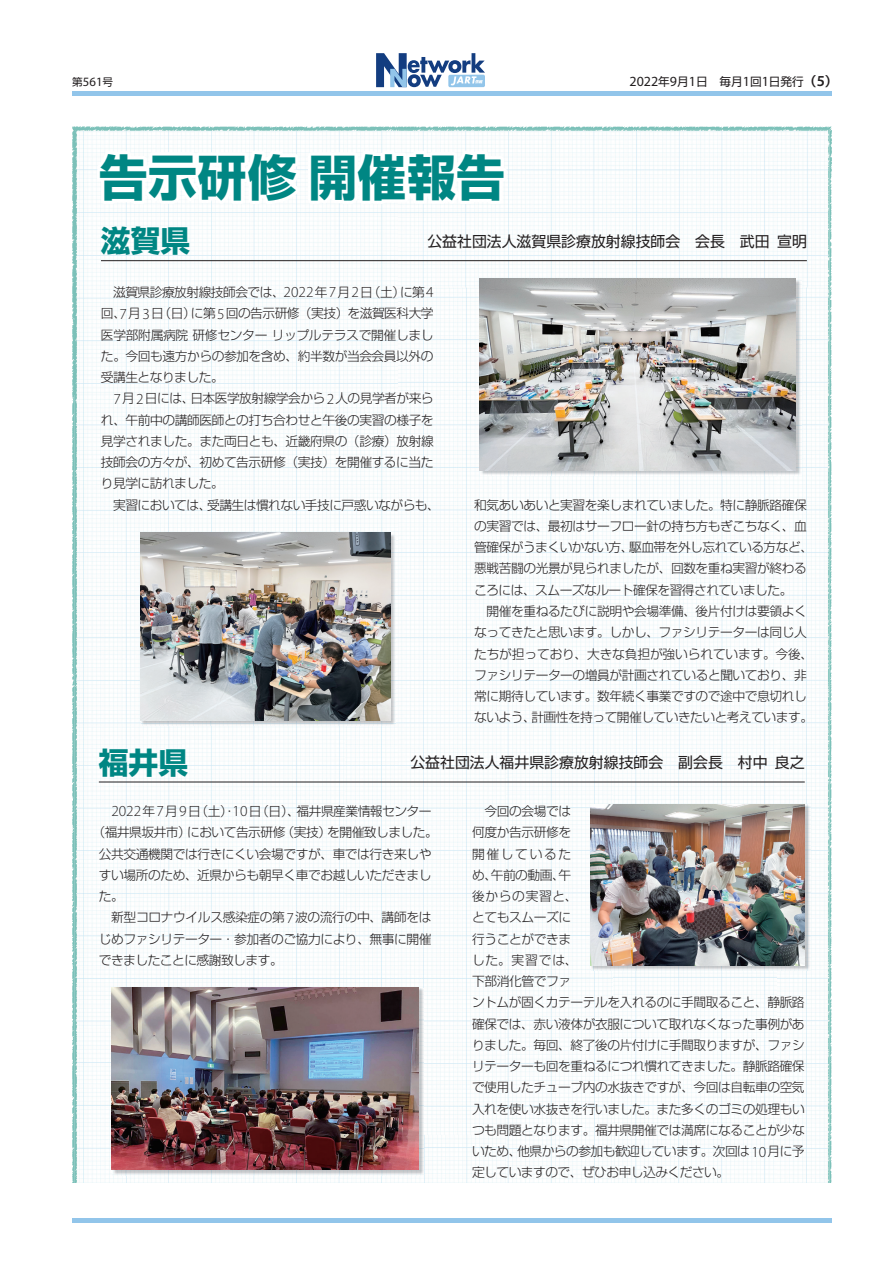
<style>
.page{position:relative;width:893px;height:1263px;background:#fff}
.page>*{position:absolute;margin:0;border:0;box-sizing:border-box;transform-origin:0 0}
.t1{font:700 48.9px "Shin Go Pr 6 N";letter-spacing:.015em;color:#008683}
.t2{font:700 29.7px "Shin Go Pr 6 N";color:#008683}
.t3{font:14.85px "Shin Go Pr 6 N";color:#231f20}
.t4{font:300 12.75px/21.3px "Shin Go Pr 6 N";letter-spacing:-.035em;color:#231f20}
.t5{font:12.75px "Myriad Pro";color:#231f20}
.t6{font:11.7px "Shin Go Pr 6 N";color:#231f20}
.s1{font-family:"Shin Go Pr 6 N";font-size:10.65px}
.s2{font-family:"Myriad Pro";font-size:14.1px}
.s3{font-family:"Shin Go Pr 6 N De";font-weight:700;font-size:12.75px}
.s4{font-family:"Myriad Pro";font-weight:600;font-size:15.3px}
.s5{font-family:"Myriad Pro";font-size:15.3px}
</style>
<div class="page">
<hr style="left:72px;top:1218px;width:759px;height:4px;background:#92c5ea">
<div style="left:72px;top:91px;width:759px;height:5px;background:#92c5ea"></div>
<svg style="left:376px;top:53px;width:109px;height:34px"></svg>
<img style="left:72px;top:126px;width:48px;height:1057px">
<img style="left:120px;top:126px;width:712px;height:46px">
<img style="left:830px;top:172px;width:2px;height:1011px">
<img style="left:75px;top:129px;width:323px;height:423px">
<img style="left:398px;top:129px;width:432px;height:158px">
<img style="left:398px;top:287px;width:108px;height:848px">
<img style="left:776px;top:287px;width:54px;height:896px">
<img style="left:506px;top:476px;width:270px;height:288px">
<img style="left:75px;top:552px;width:107px;height:477px">
<img style="left:344px;top:552px;width:54px;height:435px">
<img style="left:182px;top:725px;width:162px;height:262px">
<img style="left:506px;top:764px;width:108px;height:419px">
<img style="left:614px;top:764px;width:162px;height:40px">
<img style="left:614px;top:970px;width:162px;height:213px">
<img style="left:75px;top:1029px;width:53px;height:154px">
<img style="left:128px;top:1135px;width:378px;height:48px">
<svg style="left:90px;top:138px;width:420px;height:72px"></svg>
<hr style="left:99px;top:781px;width:706px;height:1px;background:#231f20">
<img style="left:113px;top:988px;width:311px;height:187px">
<img style="left:112px;top:987px;width:307px;height:183px">
<img style="left:591px;top:805px;width:219px;height:165px">
<img style="left:590px;top:804px;width:215px;height:161px">
<hr style="left:101px;top:260px;width:706px;height:1px;background:#231f20">
<img style="left:480px;top:280px;width:321px;height:196px">
<img style="left:480px;top:279px;width:316px;height:191px">
<img style="left:141px;top:534px;width:254px;height:191px">
<img style="left:140px;top:533px;width:250px;height:187px">
<p class="t5" style="left:72px;top:74px;width:42px"><span class="s1">第</span>561<span class="s1">号</span></p>
<p class="t6" style="left:629px;top:72px;width:210px"><span class="s2">2022</span>年<span class="s2">9</span>月<span class="s2">1</span>日　毎月<span class="s2">1</span>回<span class="s2">1</span>日発行<span class="s3">（</span><span class="s4">5</span><span class="s3">）</span></p>
<h1 class="t1" style="left:99px;top:139px;width:408px">告示研修開催報告</h1>
<h2 class="t2" style="left:101px;top:218px;width:91px">滋賀県</h2>
<p class="t3" style="left:427px;top:229px;width:381px">公益社団法人滋賀県診療放射線技師会　会長　武田宣明</p>
<p class="t4" style="left:101px;top:280px;width:334px;text-align:justify">　滋賀県診療放射線技師会では、<span class="s5">2022</span>年<span class="s5">7</span>月<span class="s5">2</span>日（土）に第<span class="s5">4</span>回、<span class="s5">7</span>月<span class="s5">3</span>日（日）に第<span class="s5">5</span>回の告示研修（実技）を滋賀医科大学医学部附属病院研修センターリップルテラスで開催しました。今回も遠方からの参加を含め、約半数が当会会員以外の受講生となりました。</p>
<p class="t4" style="left:101px;top:387px;width:340px;text-indent:12px"><span class="s5">7</span>月<span class="s5">2</span>日には、日本医学放射線学会から<span class="s5">2</span>人の見学者が来られ、午前中の講師医師との打ち合わせと午後の実習の様子を見学されました。また両日とも、近畿府県の（診療）放射線技師会の方々が、初めて告示研修（実技）を開催するに当たり見学に訪れました。<br>　実習においては、受講生は慣れない手技に戸惑いながらも、</p>
<p class="t4" style="left:474px;top:493px;width:341px">和気あいあいと実習を楽しまれていました。特に静脈路確保の実習では、最初はサーフロー針の持ち方もぎこちなく、血管確保がうまくいかない方、駆血帯を外し忘れている方など、悪戦苦闘の光景が見られましたが、回数を重ね実習が終わるころには、スムーズなルート確保を習得されていました。<br>　開催を重ねるたびに説明や会場準備、後片付けは要領よくなってきたと思います。しかし、ファシリテーターは同じ人たちが担っており、大きな負担が強いられています。今後、ファシリテーターの増員が計画されていると聞いており、非常に期待しています。数年続く事業ですので途中で息切れしないよう、計画性を持って開催していきたいと考えています。</p>
<h2 class="t2" style="left:99px;top:739px;width:91px">福井県</h2>
<p class="t3" style="left:410px;top:750px;width:396px">公益社団法人福井県診療放射線技師会　副会長　村中良之</p>
<p class="t4" style="left:111px;top:799px;width:322px"><span class="s5">2022</span>年<span class="s5">7</span>月<span class="s5">9</span>日（土）・<span class="s5">10</span>日（日）、福井県産業情報センター</p>
<p class="t4" style="left:92px;top:821px;width:347px">（福井県坂井市）において告示研修（実技）を開催致しました。</p>
<p class="t4" style="left:99px;top:842px;width:334px">公共交通機関では行きにくい会場ですが、車では行き来しや</p>
<p class="t4" style="left:99px;top:863px;width:334px">すい場所のため、近県からも朝早く車でお越しいただきまし</p>
<p class="t4" style="left:99px;top:884px;width:27px">た。</p>
<p class="t4" style="left:99px;top:906px;width:334px">　新型コロナウイルス感染症の第<span class="s5">7</span>波の流行の中、講師をは</p>
<p class="t4" style="left:99px;top:927px;width:334px">じめファシリテーター・参加者のご協力により、無事に開催</p>
<p class="t4" style="left:99px;top:948px;width:185px">できましたことに感謝致します。</p>
<p class="t4" style="left:472px;top:799px;width:334px">　今回の会場では<br>何度か告示研修を<br>開催しているた<br>め、午前の動画、午<br>後からの実習と、<br>とてもスムーズに<br>行うことができま<br>した。実習では、<br>下部消化管でファ<br>ントムが固くカテーテルを入れるのに手間取ること、静脈路確保では、赤い液体が衣服について取れなくなった事例がありました。毎回、終了後の片付けに手間取りますが、ファシリテーターも回を重ねるにつれ慣れてきました。静脈路確保で使用したチューブ内の水抜きですが、今回は自転車の空気入れを使い水抜きを行いました。また多くのゴミの処理もいつも問題となります。福井県開催では満席になることが少ないため、他県からの参加も歓迎しています。次回は<span class="s5">10</span>月に予定していますので、ぜひお申し込みください。</p>
</div>
